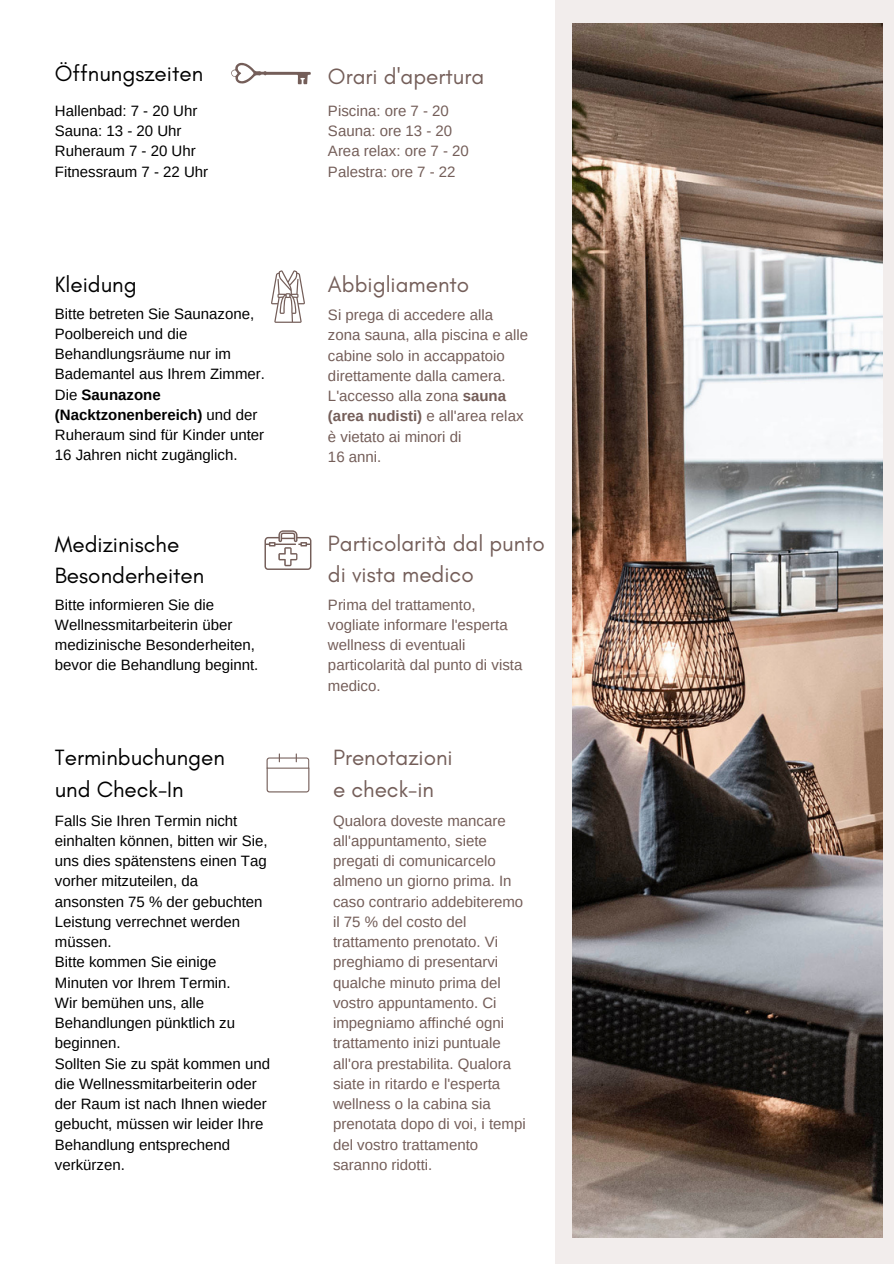
<style>
.page{position:relative;width:894px;height:1264px;background:#fff}
.page>*{position:absolute;margin:0;border:0;box-sizing:border-box;transform-origin:0 0}
.t1{font:22.5px/31.5px "Glacial Indifference";color:#745e59}
.t2{font:22.5px/31.5px "Glacial Indifference";color:#000}
.t3{font:15px/20.2px "Arimo";color:#000}
.t4{font:15px/20.2px "Arimo";color:#745e59}
.s1{font-weight:700}
</style>
<div class="page">
<div style="left:555px;top:0;width:338px;height:1263px;background:#f2edec"></div>
<img style="left:572px;top:24px;width:310px;height:1212px">
<svg style="left:231px;top:62px;width:80px;height:22px"></svg>
<svg style="left:271px;top:270px;width:33px;height:53px"></svg>
<svg style="left:264px;top:530px;width:47px;height:39px"></svg>
<svg style="left:266px;top:753px;width:43px;height:39px"></svg>
<p class="t2" style="left:55px;top:58px;width:150px">Öffnungszeiten</p>
<h1 class="t1" style="left:328px;top:60px;width:158px">Orari d'apertura</h1>
<p class="t3" style="left:55px;top:101px;width:144px">Hallenbad: 7 - 20 Uhr</p>
<h1 class="t3" style="left:55px;top:121px;width:128px">Sauna: 13 - 20 Uhr</h1>
<p class="t3" style="left:55px;top:141px;width:142px">Ruheraum 7 - 20 Uhr</p>
<p class="t3" style="left:55px;top:161px;width:155px">Fitnessraum 7 - 22 Uhr</p>
<p class="t2" style="left:55px;top:268px;width:83px">Kleidung</p>
<h1 class="t3" style="left:55px;top:303px;width:211px">Bitte betreten Sie Saunazone,<br>Poolbereich und die<br>Behandlungsräume nur im<br>Bademantel aus Ihrem Zimmer.</h1>
<p class="t3" style="left:55px;top:384px;width:211px">Die <span class="s1">Saunazone (Nacktzonenbereich)</span> und der<br>Ruheraum sind für Kinder unter<br>16 Jahren nicht zugänglich.</p>
<p class="t4" style="left:328px;top:101px;width:122px">Piscina: ore 7 - 20</p>
<p class="t4" style="left:328px;top:121px;width:126px">Sauna: ore 13 - 20</p>
<p class="t4" style="left:328px;top:141px;width:142px">Area relax: ore 7 - 20</p>
<p class="t4" style="left:328px;top:161px;width:129px">Palestra: ore 7 - 22</p>
<p class="t1" style="left:328px;top:268px;width:143px">Abbigliamento</p>
<h1 class="t4" style="left:328px;top:305px;width:202px">Si prega di accedere alla zona sauna, alla piscina e alle cabine solo in accappatoio direttamente dalla camera.<br>L'accesso alla zona <span class="s1">sauna (area nudisti)</span> e all'area relax è vietato ai minori di</h1>
<p class="t4" style="left:328px;top:446px;width:55px">16 anni.</p>
<p class="t2" style="left:55px;top:528px;width:151px">Medizinische<br>Besonderheiten</p>
<h1 class="t1" style="left:328px;top:527px;width:218px">Particolarità dal punto di vista medico</h1>
<p class="t3" style="left:55px;top:594px;width:205px">Bitte informieren Sie die<br>Wellnessmitarbeiterin über medizinische Besonderheiten, bevor die Behandlung beginnt.</p>
<p class="t4" style="left:328px;top:594px;width:196px">Prima del trattamento, vogliate informare l'esperta wellness di eventuali particolarità dal punto di vista medico.</p>
<p class="t2" style="left:55px;top:741px;width:171px">Terminbuchungen und Check-In</p>
<p class="t1" style="left:333px;top:741px;width:121px">Prenotazioni e check-in</p>
<p class="t3" style="left:55px;top:810px;width:214px">Falls Sie Ihren Termin nicht einhalten können, bitten wir Sie, uns dies spätenstens einen Tag vorher mitzuteilen, da ansonsten 75 % der gebuchten<br>Leistung verrechnet werden müssen.</p>
<h1 class="t3" style="left:55px;top:952px;width:177px">Bitte kommen Sie einige<br>Minuten vor Ihrem Termin.</h1>
<p class="t3" style="left:55px;top:992px;width:182px">Wir bemühen uns, alle<br>Behandlungen pünktlich zu beginnen.</p>
<p class="t3" style="left:55px;top:1053px;width:217px">Sollten Sie zu spät kommen und die Wellnessmitarbeiterin oder der Raum ist nach Ihnen wieder gebucht, müssen wir leider Ihre<br>Behandlung entsprechend verkürzen.</p>
<p class="t4" style="left:333px;top:810px;width:194px">Qualora doveste mancare all'appuntamento, siete pregati di comunicarcelo almeno un giorno prima. In caso contrario addebiteremo il 75 % del costo del trattamento prenotato. Vi preghiamo di presentarvi qualche minuto prima del vostro appuntamento. Ci impegniamo affinché ogni trattamento inizi puntuale all'ora prestabilita. Qualora siate in ritardo e l'esperta wellness o la cabina sia prenotata dopo di voi, i tempi del vostro trattamento saranno ridotti.</p>
</div>
